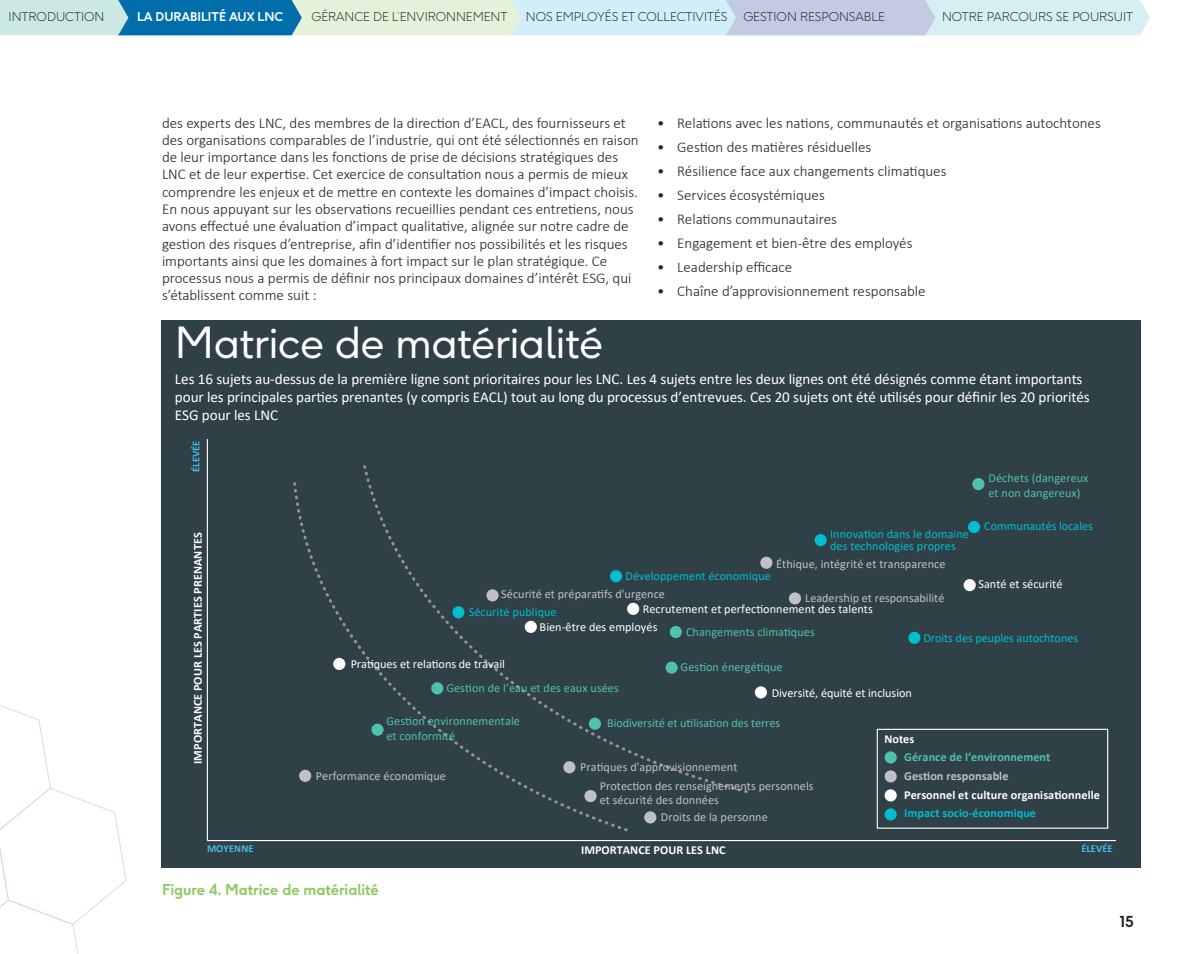
<style>
.page{position:relative;width:1188px;height:954px;background:#fff}
.page>*{position:absolute;margin:0;border:0;box-sizing:border-box;transform-origin:0 0}
.t1{font:42.45px "F37 Ginger Pro";color:#fff}
.t2{font:15.15px/18.1px "Calibri";letter-spacing:-.005em;color:#fff}
.t3{font:300 15px/17.2px "Calibri";color:#231f20}
.Figure_Table_head{font:700 15px "F37 Ginger Pro";color:#8dc964}
.t4{font:700 15px "F37 Ginger Pro";color:#231f20}
.t5{font:12.15px/18.3px "Calibri";letter-spacing:.005em;color:#c0c1c4}
.t6{font:12.15px/14.7px "Calibri";letter-spacing:.005em;color:#4fc1ad}
.t7{font:700 12.15px/18.6px "Calibri";letter-spacing:.005em;color:#fff}
.t8{font:12.15px/14.9px "Calibri";letter-spacing:.005em;color:#fff}
.t9{font:12.15px/12.1px "Calibri";letter-spacing:.005em;color:#00bdcf}
.t10{font:300 12px "F37 Ginger Pro";color:#231f20}
.t11{font:700 12px "F37 Ginger Pro";color:#fff}
.t12{font:700 10.5px "Calibri";color:#45bcec}
.s1{color:#00bdcf}
.s2{color:#4fc1ad}
.s3{color:#c0c1c4}
</style>
<div class="page">
<svg style="left:0;top:705px;width:127px;height:248px"></svg>
<div style="left:161px;top:319px;width:980px;height:548px;background:#304047"></div>
<svg style="left:293px;top:482px;width:335px;height:350px"></svg>
<svg style="left:360px;top:465px;width:388px;height:330px"></svg>
<hr style="left:207px;top:439px;width:1px;height:401px;background:#fff">
<hr style="left:207px;top:839px;width:909px;height:2px;background:#fff">
<div style="left:333px;top:657px;width:12px;height:13px;background:#fff;border-radius:50%"></div>
<div style="left:525px;top:620px;width:12px;height:13px;background:#fff;border-radius:50%"></div>
<div style="left:627px;top:602px;width:12px;height:13px;background:#fff;border-radius:50%"></div>
<div style="left:755px;top:686px;width:12px;height:12px;background:#fff;border-radius:50%"></div>
<div style="left:885px;top:789px;width:12px;height:12px;background:#fff;border-radius:50%"></div>
<div style="left:964px;top:579px;width:12px;height:12px;background:#fff;border-radius:50%"></div>
<div style="left:452px;top:606px;width:13px;height:12px;background:#00bdcf;border-radius:50%"></div>
<div style="left:610px;top:570px;width:12px;height:12px;background:#00bdcf;border-radius:50%"></div>
<div style="left:815px;top:534px;width:12px;height:12px;background:#00bdcf;border-radius:50%"></div>
<div style="left:968px;top:521px;width:12px;height:12px;background:#00bdcf;border-radius:50%"></div>
<div style="left:908px;top:631px;width:12px;height:12px;background:#00bdcf;border-radius:50%"></div>
<div style="left:885px;top:808px;width:12px;height:12px;background:#00bdcf;border-radius:50%"></div>
<div style="left:431px;top:682px;width:12px;height:12px;background:#4fc1ad;border-radius:50%"></div>
<div style="left:666px;top:661px;width:12px;height:12px;background:#4fc1ad;border-radius:50%"></div>
<div style="left:885px;top:751px;width:12px;height:12px;background:#4fc1ad;border-radius:50%"></div>
<div style="left:589px;top:717px;width:12px;height:12px;background:#4fc1ad;border-radius:50%"></div>
<div style="left:670px;top:626px;width:12px;height:12px;background:#4fc1ad;border-radius:50%"></div>
<div style="left:972px;top:478px;width:13px;height:12px;background:#4fc1ad;border-radius:50%"></div>
<div style="left:371px;top:723px;width:13px;height:12px;background:#4fc1ad;border-radius:50%"></div>
<div style="left:299px;top:769px;width:12px;height:12px;background:#c0c1c4;border-radius:50%"></div>
<div style="left:486px;top:589px;width:13px;height:12px;background:#c0c1c4;border-radius:50%"></div>
<div style="left:563px;top:761px;width:12px;height:12px;background:#c0c1c4;border-radius:50%"></div>
<svg style="left:584px;top:789px;width:13px;height:13px"></svg>
<div style="left:644px;top:811px;width:12px;height:12px;background:#c0c1c4;border-radius:50%"></div>
<div style="left:760px;top:556px;width:12px;height:12px;background:#c0c1c4;border-radius:50%"></div>
<div style="left:789px;top:592px;width:12px;height:12px;background:#c0c1c4;border-radius:50%"></div>
<div style="left:885px;top:770px;width:12px;height:12px;background:#c0c1c4;border-radius:50%"></div>
<div style="left:877px;top:728px;width:231px;height:100px;border:1px solid #fff"></div>
<svg style="left:0;top:0;width:1150px;height:35px;background:#b3d4e0"></svg>
<p class="t10" style="left:9px;top:10px;width:97px">INTRODUCTION</p>
<p class="t11" style="left:137px;top:9px;width:147px">LA DURABILITÉ AUX LNC</p>
<p class="t10" style="left:311px;top:10px;width:197px">GÉRANCE DE L’ENVIRONNEMENT</p>
<p class="t10" style="left:526px;top:10px;width:203px">NOS EMPLOYÉS ET COLLECTIVITÉS</p>
<p class="t10" style="left:743px;top:10px;width:143px">GESTION RESPONSABLE</p>
<p class="t10" style="left:942px;top:10px;width:193px">NOTRE PARCOURS SE POURSUIT</p>
<p class="t3" style="left:162px;top:114px;width:478px">des experts des LNC, des membres de la direction d’EACL, des fournisseurs et des organisations comparables de l’industrie, qui ont été sélectionnés en raison de leur importance dans les fonctions de prise de décisions stratégiques des LNC et de leur expertise. Cet exercice de consultation nous a permis de mieux comprendre les enjeux et de mettre en contexte les domaines d’impact choisis.<br>En nous appuyant sur les observations recueillies pendant ces entretiens, nous avons effectué une évaluation d’impact qualitative, alignée sur notre cadre de gestion des risques d’entreprise, afin d’identifier nos possibilités et les risques importants ainsi que les domaines à fort impact sur le plan stratégique. Ce processus nous a permis de définir nos principaux domaines d’intérêt ESG, qui s’établissent comme suit :</p>
<p class="t3" style="left:657px;top:114px;width:445px">• Relations avec les nations, communautés et organisations autochtones</p>
<p class="t3" style="left:657px;top:138px;width:216px">• Gestion des matières résiduelles</p>
<p class="t3" style="left:657px;top:162px;width:291px">• Résilience face aux changements climatiques</p>
<p class="t3" style="left:657px;top:186px;width:169px">• Services écosystémiques</p>
<p class="t3" style="left:657px;top:210px;width:181px">• Relations communautaires</p>
<p class="t3" style="left:657px;top:234px;width:257px">• Engagement et bien-être des employés</p>
<p class="t3" style="left:657px;top:258px;width:137px">• Leadership efficace</p>
<p class="t3" style="left:657px;top:282px;width:270px">• Chaîne d’approvisionnement responsable</p>
<p class="t1" style="left:175px;top:316px;width:429px">Matrice de matérialité</p>
<p class="t2" style="left:175px;top:369px;width:916px">Les 16 sujets au-dessus de la première ligne sont prioritaires pour les LNC. Les 4 sujets entre les deux lignes ont été désignés comme étant importants pour les principales parties prenantes (y compris EACL) tout au long du processus d’entrevues. Ces 20 sujets ont été utilisés pour définir les 20 priorités<br>ESG pour les LNC</p>
<p class="t12" style="left:189px;top:471px;width:33px;rotate:-90deg">ÉLEVÉE</p>
<p class="t6" style="left:989px;top:470px;width:102px">Déchets (dangereux et non dangereux)</p>
<p class="t9" style="left:984px;top:520px;width:110px">Communautés locales</p>
<p class="t9" style="left:830px;top:527px;width:140px">Innovation dans le domaine des technologies propres</p>
<p class="t7" style="left:188px;top:763px;width:233px;rotate:-90deg">IMPORTANCE POUR LES PARTIES PRENANTES</p>
<p class="t5" style="left:776px;top:554px;width:171px">Éthique, intégrité et transparence</p>
<p class="t9" style="left:625px;top:570px;width:147px">Développement économique</p>
<p class="t8" style="left:978px;top:576px;width:85px">Santé et sécurité</p>
<p class="t5" style="left:501px;top:584px;width:165px">Sécurité et préparatifs d'urgence</p>
<p class="t5" style="left:805px;top:588px;width:141px">Leadership et responsabilité</p>
<p class="t8" style="left:643px;top:601px;width:232px">Recrutement et perfectionnement des talents</p>
<p class="t8" style="left:540px;top:604px;width:119px;text-indent:-71px"><span class="s1">Sécurité publique<br></span>Bien-être des employés</p>
<p class="t6" style="left:686px;top:624px;width:130px">Changements climatiques</p>
<p class="t9" style="left:923px;top:631px;width:156px">Droits des peuples autochtones</p>
<p class="t8" style="left:351px;top:655px;width:156px">Pratiques et relations de travail</p>
<p class="t6" style="left:681px;top:659px;width:104px">Gestion énergétique</p>
<p class="t6" style="left:446px;top:680px;width:174px">Gestion de l’eau et des eaux usées</p>
<p class="t6" style="left:386px;top:713px;width:135px">Gestion environnementale et conformité</p>
<p class="t8" style="left:772px;top:685px;width:142px">Diversité, équité et inclusion</p>
<p class="t6" style="left:607px;top:715px;width:175px">Biodiversité et utilisation des terres</p>
<p class="t7" style="left:904px;top:729px;width:197px;text-indent:-20px">Notes<br><span class="s2">Gérance de l’environnement<br></span><span class="s3">Gestion responsable<br></span>Personnel et culture organisationnelle<br><span class="s1">Impact socio-économique</span></p>
<p class="t12" style="left:1081px;top:840px;width:33px">ÉLEVÉE</p>
<p class="t5" style="left:600px;top:757px;width:215px;text-indent:-20px">Pratiques d'approvisionnement<br>Protection des renseignements personnels</p>
<p class="t5" style="left:661px;top:791px;width:108px;line-height:17.1px;text-indent:-61px">et sécurité des données<br>Droits de la personne</p>
<p class="t5" style="left:316px;top:766px;width:132px">Performance économique</p>
<p class="t12" style="left:207px;top:840px;width:48px">MOYENNE</p>
<p class="t7" style="left:581px;top:840px;width:146px">IMPORTANCE POUR LES LNC</p>
<p class="Figure_Table_head" style="left:162px;top:879px;width:218px">Figure 4. Matrice de matérialité</p>
<p class="t4" style="left:1120px;top:911px;width:16px">15</p>
</div>
